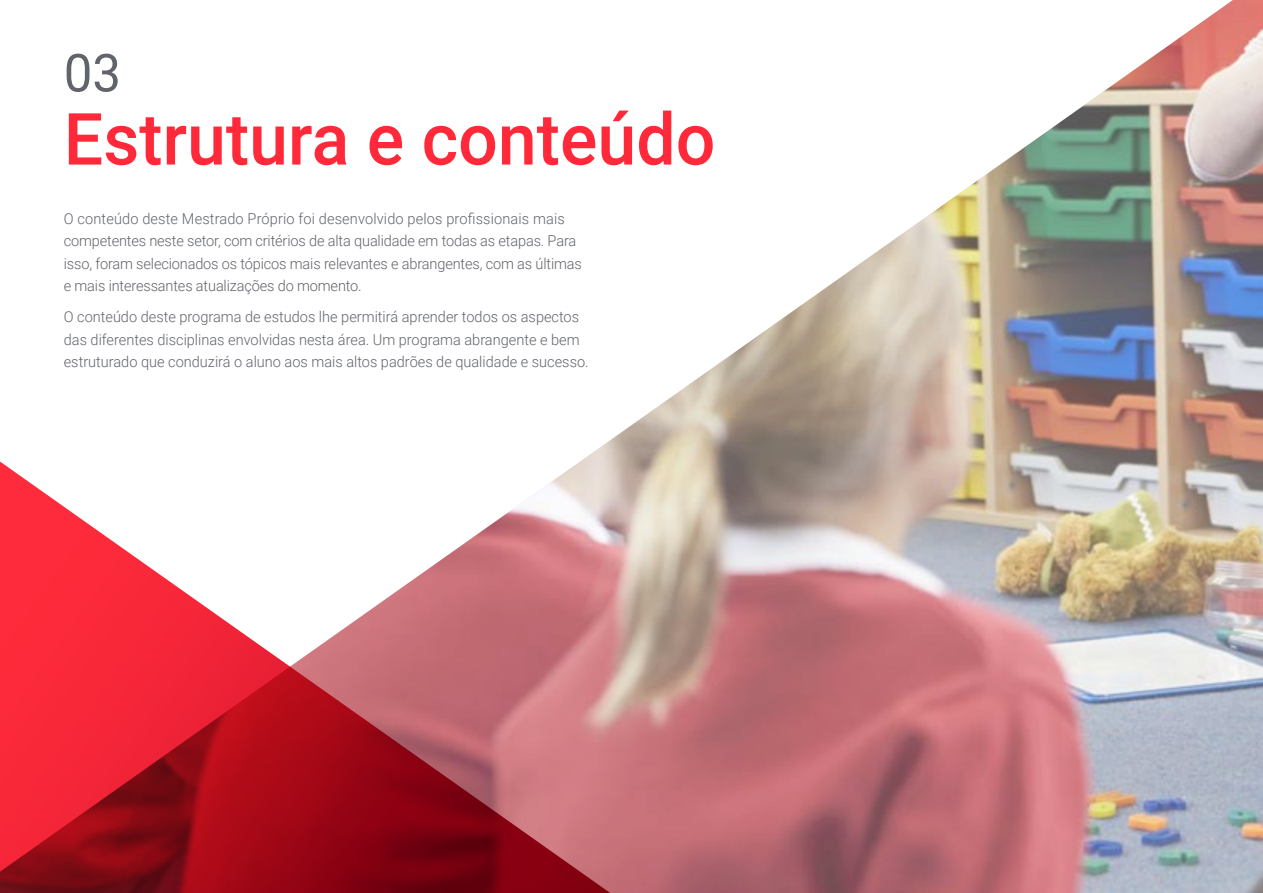
<style>
.page{position:relative;width:1263px;height:893px;background:#fff}
.page>*{position:absolute;margin:0;border:0;box-sizing:border-box;transform-origin:0 0}
.t1{font:500 72px "Roboto";color:#ff293a}
.t2{font:52.5px "Roboto";color:#61646a}
.t3{font:300 15px/22.5px "Roboto";color:#61646a}
</style>
<div class="page">
<img style="left:602px;top:0;width:661px;height:893px">
<svg style="left:0;top:446px;width:640px;height:447px"></svg>
<h2 class="t2" style="left:64px;top:36px;width:59px">03</h2>
<h1 class="t1" style="left:64px;top:89px;width:653px">Estrutura e conteúdo</h1>
<p class="t3" style="left:64px;top:207px;width:520px">O conteúdo deste Mestrado Próprio foi desenvolvido pelos profissionais mais competentes neste setor, com critérios de alta qualidade em todas as etapas. Para isso, foram selecionados os tópicos mais relevantes e abrangentes, com as últimas e mais interessantes atualizações do momento.</p>
<p class="t3" style="left:64px;top:305px;width:526px">O conteúdo deste programa de estudos lhe permitirá aprender todos os aspectos das diferentes disciplinas envolvidas nesta área. Um programa abrangente e bem estruturado que conduzirá o aluno aos mais altos padrões de qualidade e sucesso.</p>
</div>
